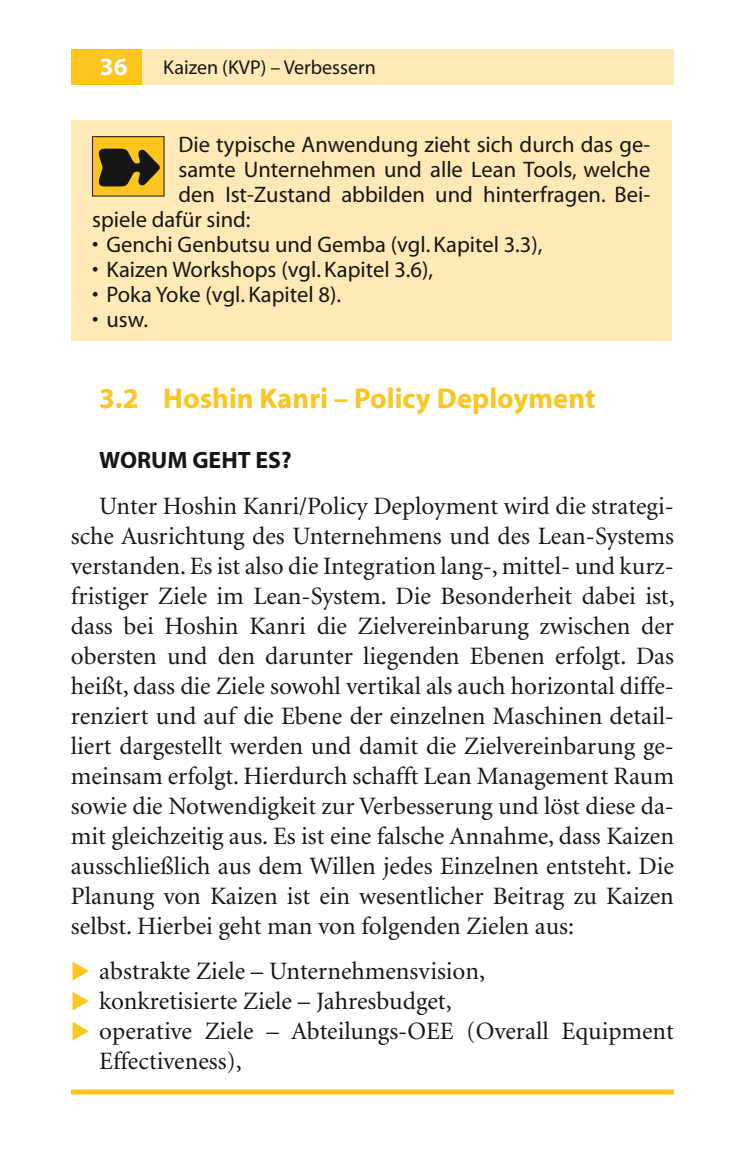
<style>
.page{position:relative;width:745px;height:1170px;background:#fff}
.page>*{position:absolute;margin:0;border:0;box-sizing:border-box;transform-origin:0 0}
.UE2{font:700 28.75px "Myriad";color:#fdc51d}
.Grundtext{font:25px/30px "Minion";color:#151616;text-align:justify}
.Grundtext_Pfeil{font:25px/30px "Minion";color:#151616}
.t1{font:700 25px "Myriad";color:#fff}
.UE5{font:700 23.75px "Myriad";color:#151616}
.Kasten1_und_2_Text{font:22.5px "Myriad";color:#151616}
.Kasten1_und_2_Text_P{font:22.5px "Myriad";color:#151616}
.t2{font:20px "Myriad";color:#151616}
.s1{color:#fdc51d}
</style>
<div class="page">
<div style="left:142px;top:50px;width:531px;height:35px;background:#ffeab7"></div>
<div style="left:71px;top:50px;width:71px;height:35px;background:#fdc51d"></div>
<div style="left:71px;top:1089px;width:602px;height:5px;background:#fdc51d"></div>
<div style="left:71px;top:120px;width:600px;height:221px;background:#ffeab7"></div>
<div style="left:92px;top:137px;width:72px;height:59px;background:#fdc51d"></div>
<svg style="left:99px;top:149px;width:61px;height:37px"></svg>
<div style="left:92px;top:136px;width:72px;height:60px;border:1px solid #151616"></div>
<p class="t1" style="left:100px;top:54px;width:29px">36</p>
<p class="t2" style="left:163px;top:58px;width:214px">Kaizen (KVP) – Verbessern</p>
<p class="Kasten1_und_2_Text" style="left:178px;top:133px;width:473px">Die typische Anwendung zieht sich durch das ge-</p>
<p class="Kasten1_und_2_Text" style="left:178px;top:158px;width:473px">samte Unternehmen und alle Lean Tools, welche</p>
<p class="Kasten1_und_2_Text" style="left:178px;top:183px;width:473px">den Ist-Zustand abbilden und hinterfragen. Bei-</p>
<p class="Kasten1_und_2_Text" style="left:92px;top:208px;width:160px">spiele dafür sind:</p>
<p class="Kasten1_und_2_Text_P" style="left:92px;top:233px;width:451px">• Genchi Genbutsu und Gemba (vgl. Kapitel 3.3),</p>
<p class="Kasten1_und_2_Text_P" style="left:92px;top:258px;width:342px">• Kaizen Workshops (vgl. Kapitel 3.6),</p>
<p class="Kasten1_und_2_Text_P" style="left:92px;top:283px;width:250px">• Poka Yoke (vgl. Kapitel 8).</p>
<p class="Kasten1_und_2_Text_P" style="left:92px;top:308px;width:57px">• usw.</p>
<p class="UE2" style="left:99px;top:384px;width:497px">3.2 Hoshin Kanri – Policy Deployment</p>
<p class="UE5" style="left:99px;top:447px;width:194px">WORUM GEHT ES?</p>
<p class="Grundtext" style="left:71px;top:492px;width:605px;text-indent:28px">Unter Hoshin Kanri/Policy Deployment wird die strategi&shy;sche Ausrichtung des Unternehmens und des Lean-Systems verstanden. Es ist also die Integration lang-, mittel- und kurz&shy;fristiger Ziele im Lean-System. Die Besonderheit dabei ist, dass bei Hoshin Kanri die Zielvereinbarung zwischen der obersten und den darunter liegenden Ebenen erfolgt. Das heißt, dass die Ziele sowohl vertikal als auch horizontal diffe&shy;renziert und auf die Ebene der einzelnen Maschinen detail&shy;liert dargestellt werden und damit die Zielvereinbarung ge&shy;meinsam erfolgt. Hierdurch schafft Lean Management Raum sowie die Notwendigkeit zur Verbesserung und löst diese da&shy;mit gleichzeitig aus. Es ist eine falsche Annahme, dass Kaizen ausschließlich aus dem Willen jedes Einzelnen entsteht. Die Planung von Kaizen ist ein wesentlicher Beitrag zu Kaizen selbst. Hierbei geht man von folgenden Zielen aus:</p>
<p class="Grundtext_Pfeil" style="left:71px;top:957px;width:415px"><span class="s1">◆</span> abstrakte Ziele – Unternehmensvision,</p>
<p class="Grundtext_Pfeil" style="left:71px;top:987px;width:382px"><span class="s1">◆</span> konkretisierte Ziele – Jahresbudget,</p>
<p class="Grundtext_Pfeil" style="left:99px;top:1017px;width:576px;text-indent:-28px"><span class="s1">◆</span> operative Ziele – Abteilungs-OEE (Overall Equipment<br>Effectiveness),</p>
</div>
